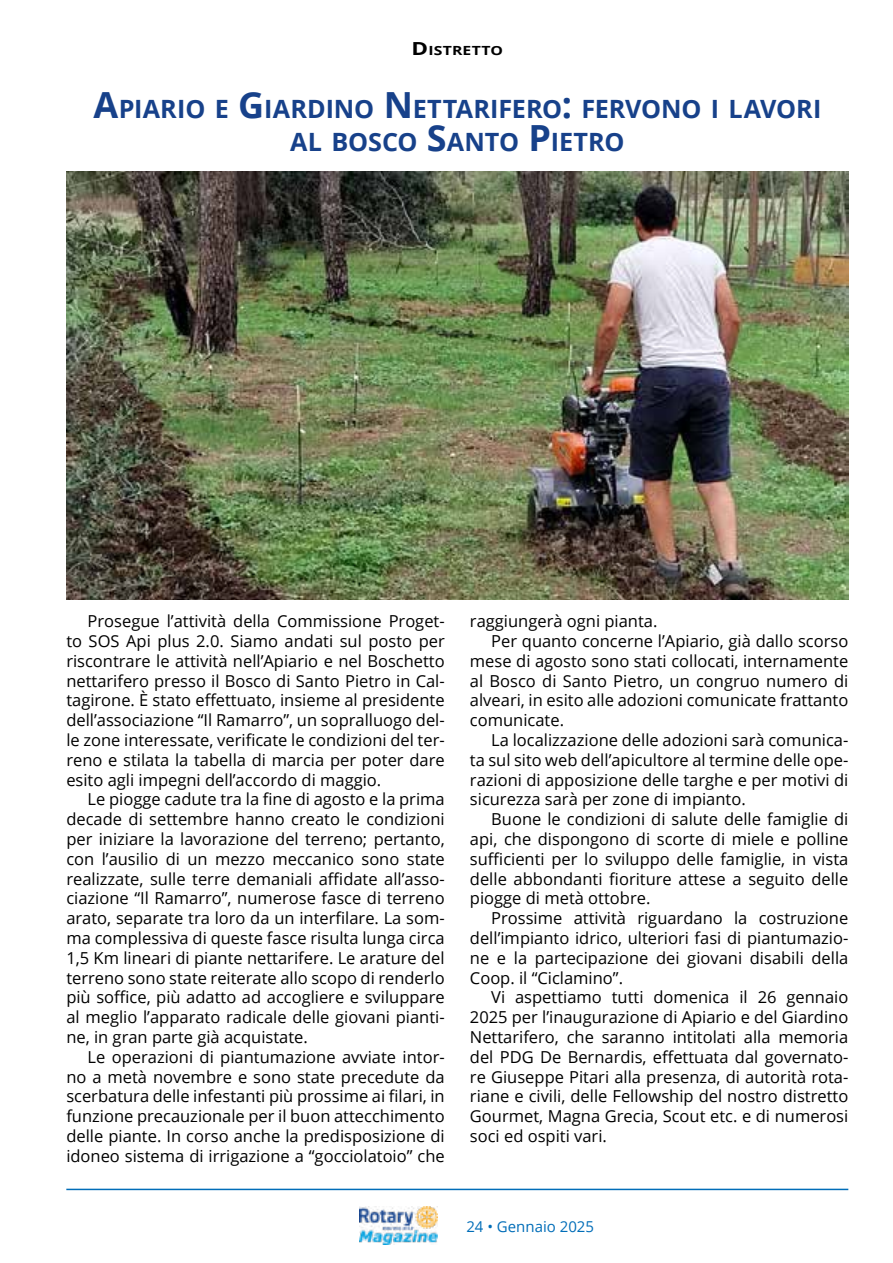
<style>
.page{position:relative;width:893px;height:1263px;background:#fff}
.page>*{position:absolute;margin:0;border:0;box-sizing:border-box;transform-origin:0 0}
.t1{font:700 25.2px/32.7px "Open Sans";color:#17418a;text-align:center}
.t2{font:16.5px "Open Sans";color:#000}
.t3{font:15px "Open Sans";color:#006db8}
.t4{font:700 12.6px "Open Sans";letter-spacing:.015em;color:#000;scale:1.25 1}
.s1{font-size:18px}
.s2{font-size:36px}
</style>
<div class="page">
<img style="left:359px;top:1206px;width:78px;height:39px">
<hr style="left:66px;top:1189px;width:782px;height:1px;background:#006db8">
<img style="left:66px;top:171px;width:782px;height:429px">
<p class="t4" style="left:412px;top:42px;width:75px"><span class="s1">D</span>ISTRETTO</p>
<p class="t1" style="left:93px;top:92px;width:729px"><span class="s2">A</span>PIARIO E <span class="s2">G</span> IARDINO <span class="s2">N</span> ETTARIFERO<span class="s2">:</span> FERVONO I LAVORI<br>AL BOSCO <span class="s2">S</span>ANTO <span class="s2">P</span>IETRO</p>
<p class="t2" style="left:88px;top:610px;width:359px">Prosegue l’attività della Commissione Proget-</p>
<p class="t2" style="left:66px;top:630px;width:380px">to SOS Api plus 2.0. Siamo andati sul posto per</p>
<p class="t2" style="left:66px;top:649px;width:380px">riscontrare le attività nell’Apiario e nel Boschetto</p>
<p class="t2" style="left:66px;top:669px;width:380px">nettarifero presso il Bosco di Santo Pietro in Cal-</p>
<p class="t2" style="left:66px;top:689px;width:380px">tagirone. È stato effettuato, insieme al presidente</p>
<p class="t2" style="left:66px;top:709px;width:380px">dell’associazione “Il Ramarro”, un sopralluogo del-</p>
<p class="t2" style="left:66px;top:729px;width:380px">le zone interessate, verificate le condizioni del ter-</p>
<p class="t2" style="left:66px;top:748px;width:380px">reno e stilata la tabella di marcia per poter dare</p>
<p class="t2" style="left:66px;top:768px;width:316px">esito agli impegni dell’accordo di maggio.</p>
<p class="t2" style="left:88px;top:788px;width:359px">Le piogge cadute tra la fine di agosto e la prima</p>
<p class="t2" style="left:66px;top:808px;width:380px">decade di settembre hanno creato le condizioni</p>
<p class="t2" style="left:66px;top:828px;width:380px">per iniziare la lavorazione del terreno; pertanto,</p>
<p class="t2" style="left:66px;top:847px;width:380px">con l’ausilio di un mezzo meccanico sono state</p>
<p class="t2" style="left:66px;top:867px;width:380px">realizzate, sulle terre demaniali affidate all’asso-</p>
<p class="t2" style="left:66px;top:887px;width:380px">ciazione “Il Ramarro”, numerose fasce di terreno</p>
<p class="t2" style="left:66px;top:907px;width:380px">arato, separate tra loro da un interfilare. La som-</p>
<p class="t2" style="left:66px;top:927px;width:380px">ma complessiva di queste fasce risulta lunga circa</p>
<p class="t2" style="left:66px;top:946px;width:380px">1,5 Km lineari di piante nettarifere. Le arature del</p>
<p class="t2" style="left:66px;top:966px;width:380px">terreno sono state reiterate allo scopo di renderlo</p>
<p class="t2" style="left:66px;top:986px;width:380px">più soffice, più adatto ad accogliere e sviluppare</p>
<p class="t2" style="left:66px;top:1006px;width:380px">al meglio l’apparato radicale delle giovani pianti-</p>
<p class="t2" style="left:66px;top:1026px;width:243px">ne, in gran parte già acquistate.</p>
<p class="t2" style="left:88px;top:1045px;width:359px">Le operazioni di piantumazione avviate intor-</p>
<p class="t2" style="left:66px;top:1065px;width:380px">no a metà novembre e sono state precedute da</p>
<p class="t2" style="left:66px;top:1085px;width:380px">scerbatura delle infestanti più prossime ai filari, in</p>
<p class="t2" style="left:66px;top:1105px;width:380px">funzione precauzionale per il buon attecchimento</p>
<p class="t2" style="left:66px;top:1125px;width:380px">delle piante. In corso anche la predisposizione di</p>
<p class="t2" style="left:66px;top:1144px;width:380px">idoneo sistema di irrigazione a “gocciolatoio” che</p>
<p class="t2" style="left:470px;top:610px;width:189px">raggiungerà ogni pianta.</p>
<p class="t2" style="left:491px;top:630px;width:359px">Per quanto concerne l’Apiario, già dallo scorso</p>
<p class="t2" style="left:470px;top:649px;width:380px">mese di agosto sono stati collocati, internamente</p>
<p class="t2" style="left:470px;top:669px;width:380px">al Bosco di Santo Pietro, un congruo numero di</p>
<p class="t2" style="left:470px;top:689px;width:380px">alveari, in esito alle adozioni comunicate frattanto</p>
<p class="t2" style="left:470px;top:709px;width:96px">comunicate.</p>
<p class="t2" style="left:491px;top:729px;width:359px">La localizzazione delle adozioni sarà comunica-</p>
<p class="t2" style="left:470px;top:748px;width:380px">ta sul sito web dell’apicultore al termine delle ope-</p>
<p class="t2" style="left:470px;top:768px;width:380px">razioni di apposizione delle targhe e per motivi di</p>
<p class="t2" style="left:470px;top:788px;width:277px">sicurezza sarà per zone di impianto.</p>
<p class="t2" style="left:491px;top:808px;width:359px">Buone le condizioni di salute delle famiglie di</p>
<p class="t2" style="left:470px;top:828px;width:380px">api, che dispongono di scorte di miele e polline</p>
<p class="t2" style="left:470px;top:847px;width:380px">sufficienti per lo sviluppo delle famiglie, in vista</p>
<p class="t2" style="left:470px;top:867px;width:380px">delle abbondanti fioriture attese a seguito delle</p>
<p class="t2" style="left:470px;top:887px;width:182px">piogge di metà ottobre.</p>
<p class="t2" style="left:491px;top:907px;width:359px">Prossime attività riguardano la costruzione</p>
<p class="t2" style="left:470px;top:927px;width:380px">dell’impianto idrico, ulteriori fasi di piantumazio-</p>
<p class="t2" style="left:470px;top:946px;width:380px">ne e la partecipazione dei giovani disabili della</p>
<p class="t2" style="left:470px;top:966px;width:155px">Coop. il “Ciclamino”.</p>
<p class="t2" style="left:491px;top:986px;width:359px">Vi aspettiamo tutti domenica il 26 gennaio</p>
<p class="t2" style="left:470px;top:1006px;width:380px">2025 per l’inaugurazione di Apiario e del Giardino</p>
<p class="t2" style="left:470px;top:1026px;width:380px">Nettarifero, che saranno intitolati alla memoria</p>
<p class="t2" style="left:470px;top:1045px;width:380px">del PDG De Bernardis, effettuata dal governato-</p>
<p class="t2" style="left:470px;top:1065px;width:380px">re Giuseppe Pitari alla presenza, di autorità rota-</p>
<p class="t2" style="left:470px;top:1085px;width:380px">riane e civili, delle Fellowship del nostro distretto</p>
<p class="t2" style="left:470px;top:1105px;width:380px">Gourmet, Magna Grecia, Scout etc. e di numerosi</p>
<p class="t2" style="left:470px;top:1125px;width:138px">soci ed ospiti vari.</p>
<p class="t3" style="left:466px;top:1216px;width:129px">24 • Gennaio 2025</p>
</div>
